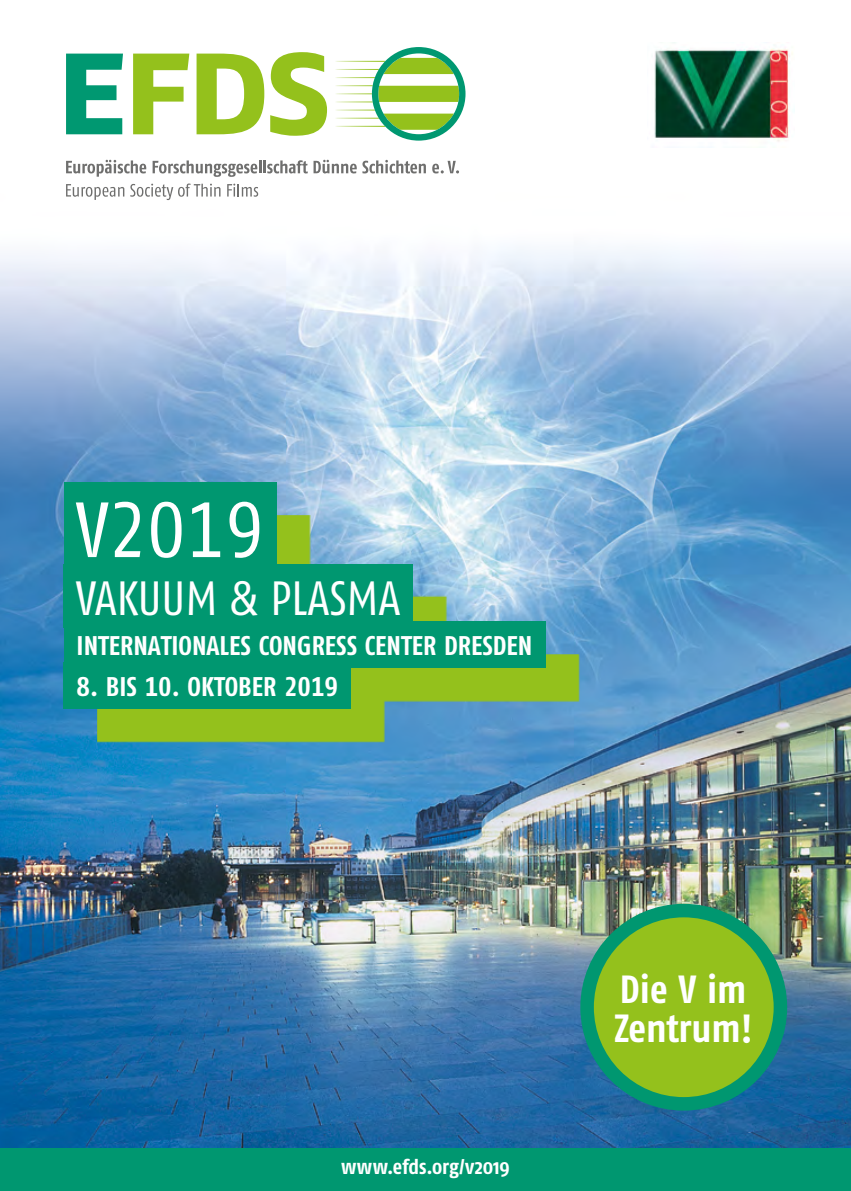
<style>
.page{position:relative;width:851px;height:1191px;background:#fff}
.page>*{position:absolute;margin:0;border:0;box-sizing:border-box;transform-origin:0 0}
.t1{font:78px "Fago Co Regular Tf";color:#fff}
.t2{font:48px "Fago Co";letter-spacing:-.005em;color:#fff}
.t3{font:39.3px/39px "Fago Co Bold Tf";letter-spacing:-.005em;color:#fff}
.t4{font:700 27px "Fago Co";color:#fff}
.t5{font:27px "Fago Co Bold Tf";color:#fff}
.t6{font:700 21px "Fago Co";color:#fff}
</style>
<div class="page">
<img style="left:0;top:42px;width:850px;height:1106px">
<svg style="left:66px;top:160px;width:80px;height:17px"></svg>
<svg style="left:152px;top:160px;width:274px;height:17px"></svg>
<svg style="left:432px;top:161px;width:27px;height:12px"></svg>
<svg style="left:66px;top:184px;width:58px;height:16px"></svg>
<svg style="left:130px;top:183px;width:90px;height:17px"></svg>
<svg style="left:227px;top:184px;width:31px;height:13px"></svg>
<svg style="left:66px;top:54px;width:57px;height:80px"></svg>
<svg style="left:133px;top:54px;width:56px;height:80px"></svg>
<svg style="left:196px;top:54px;width:68px;height:80px"></svg>
<svg style="left:270px;top:47px;width:195px;height:94px"></svg>
<div style="left:0;top:1148px;width:850px;height:43px;background:#009770"></div>
<svg style="left:97px;top:515px;width:482px;height:227px;background:#8ebc90"></svg>
<div style="left:64px;top:482px;width:212px;height:88px;background:#009770"></div>
<div style="left:64px;top:563px;width:349px;height:64px;background:#009770"></div>
<div style="left:64px;top:621px;width:481px;height:47px;background:#009770"></div>
<div style="left:64px;top:661px;width:287px;height:47px;background:#009770"></div>
<div style="left:587px;top:910px;width:193px;height:193px;background:#94c11c;border-radius:50%"></div>
<div style="left:580px;top:904px;width:207px;height:206px;border:14px solid #009770;border-radius:50%"></div>
<img style="left:647px;top:43px;width:147px;height:105px">
<h1 class="t1" style="left:77px;top:486px;width:189px">V2019</h1>
<h2 class="t2" style="left:77px;top:571px;width:325px">VAKUUM &amp; PLASMA</h2>
<p class="t4" style="left:77px;top:630px;width:457px">INTERNATIONALES CONGRESS CENTER DRESDEN</p>
<p class="t5" style="left:77px;top:670px;width:263px">8. BIS 10. OKTOBER 2019</p>
<p class="t6" style="left:341px;top:1154px;width:170px">www.efds.org/v2019</p>
<h3 class="t3" style="left:613px;top:969px;width:140px">Die V im<br>Zentrum!</h3>
</div>
